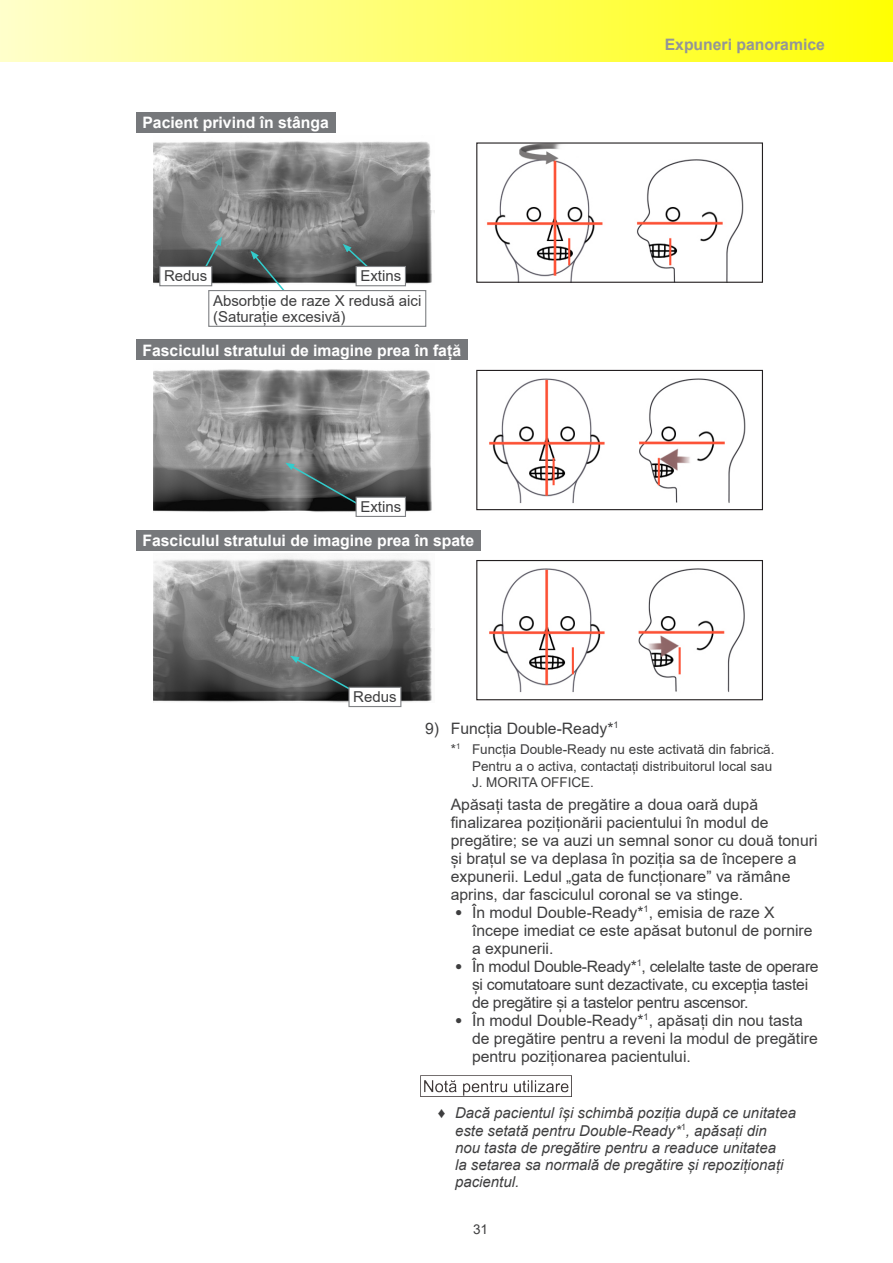
<style>
.page{position:relative;width:893px;height:1263px;background:#fff}
.page>*{position:absolute;margin:0;border:0;box-sizing:border-box;transform-origin:0 0}
.t1{font:15.75px/18px "Arial";color:#3e3e3f}
.t2{font:15.75px/18px "Arial";letter-spacing:-.02em;color:#3e3e3f}
.t3{font:700 15.75px "Arial";color:#fff}
.t4{font:700 15.75px "Arial";color:#939598}
.t5{font:italic 15px/17.2px "Arial";color:#3e3e3f}
.t6{font:15px/16.5px "Arial";color:#3e3e3f}
.t7{font:13.5px/16.5px "Arial";color:#3e3e3f}
.s1{font-size:12px}
.s2{font-style:normal}
</style>
<div class="page">
<div style="left:0;top:0;width:893px;height:62px;background:linear-gradient(to right,#ffffcb,#ffff03)"></div>
<img style="left:153px;top:141px;width:281px;height:144px">
<img style="left:487px;top:144px;width:257px;height:137px">
<div style="left:476px;top:142px;width:287px;height:141px;border:1px solid #231f20"></div>
<svg style="left:197px;top:237px;width:25px;height:45px"></svg>
<svg style="left:250px;top:251px;width:48px;height:39px"></svg>
<svg style="left:343px;top:244px;width:42px;height:39px"></svg>
<div style="left:136px;top:113px;width:199px;height:20px;background:#76787b"></div>
<div style="left:159px;top:266px;width:53px;height:20px;background:#fff;border:1px solid #808285"></div>
<div style="left:208px;top:290px;width:218px;height:37px;background:#fff;border:1px solid #808285"></div>
<div style="left:356px;top:266px;width:50px;height:20px;background:#fff;border:1px solid #808285"></div>
<img style="left:153px;top:369px;width:279px;height:143px">
<img style="left:489px;top:378px;width:257px;height:126px">
<div style="left:476px;top:370px;width:287px;height:140px;border:1px solid #231f20"></div>
<svg style="left:285px;top:463px;width:88px;height:50px;background:#595e5e"></svg>
<div style="left:136px;top:340px;width:331px;height:20px;background:#76787b"></div>
<div style="left:356px;top:497px;width:50px;height:20px;background:#fff;border:1px solid #808285"></div>
<img style="left:153px;top:554px;width:279px;height:148px">
<img style="left:489px;top:568px;width:256px;height:125px">
<div style="left:476px;top:560px;width:287px;height:140px;border:1px solid #231f20"></div>
<svg style="left:290px;top:656px;width:73px;height:41px;background:#555c5c"></svg>
<div style="left:136px;top:530px;width:345px;height:20px;background:#76787b"></div>
<div style="left:348px;top:687px;width:53px;height:20px;background:#fff;border:1px solid #808285"></div>
<img style="left:421px;top:1076px;width:151px;height:21px">
<p class="t3" style="left:142px;top:112px;width:188px">Pacient privind în stânga</p>
<p class="t6" style="left:164px;top:268px;width:45px">Redus</p>
<p class="t6" style="left:360px;top:268px;width:42px">Extins</p>
<p class="t6" style="left:213px;top:292px;width:210px">Absorbție de raze X redusă aici (Saturație excesivă)</p>
<p class="t3" style="left:142px;top:339px;width:320px">Fasciculul stratului de imagine prea în față</p>
<p class="t6" style="left:360px;top:499px;width:42px">Extins</p>
<p class="t3" style="left:142px;top:529px;width:333px">Fasciculul stratului de imagine prea în spate</p>
<p class="t6" style="left:353px;top:689px;width:45px">Redus</p>
<p class="t4" style="left:665px;top:33px;width:162px">Expuneri panoramice</p>
<p class="t1" style="left:425px;top:719px;width:195px">9) Funcția Double-Ready*<sup>1</sup></p>
<p class="t7" style="left:472px;top:741px;width:304px;text-indent:-21px">*<sup>1</sup> Funcția Double-Ready nu este activată din fabrică.<br>Pentru a o activa, contactați distribuitorul local sau<br>J. MORITA OFFICE.</p>
<p class="t1" style="left:451px;top:795px;width:368px">Apăsați tasta de pregătire a doua oară după finalizarea poziționării pacientului în modul de pregătire; se va auzi un semnal sonor cu două tonuri și brațul se va deplasa în poziția sa de începere a expunerii. Ledul „gata de funcționare” va rămâne aprins, dar fasciculul coronal se va stinge.</p>
<p class="t1" style="left:472px;top:903px;width:342px;text-indent:-17px"><span class="s1">●</span> În modul Double-Ready*<sup>1</sup>, emisia de raze X începe imediat ce este apăsat butonul de pornire a expunerii.</p>
<p class="t2" style="left:472px;top:957px;width:348px;text-indent:-17px"><span class="s1">●</span> În modul Double-Ready*<sup>1</sup>, celelalte taste de operare și comutatoare sunt dezactivate, cu excepția tastei de pregătire și a tastelor pentru ascensor.</p>
<p class="t1" style="left:472px;top:1011px;width:347px;text-indent:-17px"><span class="s1">●</span> În modul Double-Ready*<sup>1</sup>, apăsați din nou tasta de pregătire pentru a reveni la modul de pregătire pentru poziționarea pacientului.</p>
<p class="t5" style="left:455px;top:1105px;width:342px;text-indent:-17px"><span class="s2">♦</span> Dacă pacientul își schimbă poziția după ce unitatea este setată pentru Double-Ready*<sup>1</sup>, apăsați din<br>nou tasta de pregătire pentru a readuce unitatea<br>la setarea sa normală de pregătire și repoziționați pacientul.</p>
<p class="t7" style="left:473px;top:1221px;width:17px">31</p>
</div>
